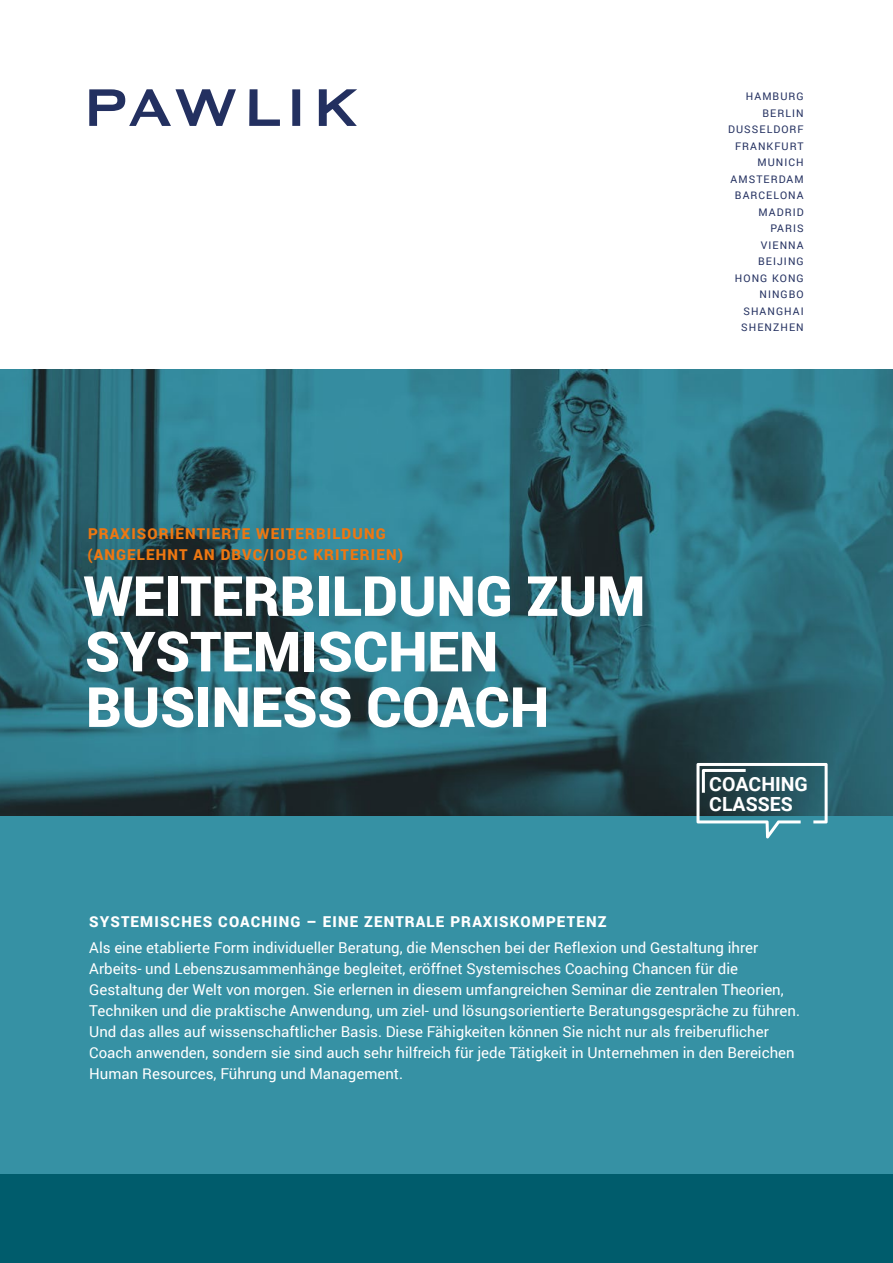
<style>
.page{position:relative;width:893px;height:1263px;background:#fff}
.page>*{position:absolute;margin:0;border:0;box-sizing:border-box;transform-origin:0 0}
.t1{font:900 55.5px/55.5px "Roboto";color:#fff}
.t2{font:700 19.5px/19.5px "Roboto";color:#fff}
.t3{font:15px/21px "Roboto";color:#fff}
.t4{font:900 15px/21px "Roboto";letter-spacing:.075em;color:#e71}
.t5{font:900 15px "Roboto";letter-spacing:.075em;color:#fff}
.t6{font:10.5px/16.5px "Roboto";letter-spacing:.1em;color:#233060;text-align:right}
</style>
<div class="page">
<img style="left:0;top:370px;width:893px;height:446px">
<div style="left:0;top:1174px;width:893px;height:89px;background:#005c6c"></div>
<div style="left:0;top:816px;width:893px;height:358px;background:#3691a4"></div>
<svg style="left:89px;top:89px;width:147px;height:37px"></svg>
<svg style="left:249px;top:89px;width:31px;height:37px"></svg>
<svg style="left:292px;top:89px;width:8px;height:37px"></svg>
<svg style="left:319px;top:89px;width:38px;height:37px"></svg>
<svg style="left:696px;top:763px;width:132px;height:76px"></svg>
<p class="t6" style="left:728px;top:88px;width:77px">HAMBURG<br>BERLIN<br>DUSSELDORF<br>FRANKFURT<br>MUNICH<br>AMSTERDAM<br>BARCELONA<br>MADRID<br>PARIS<br>VIENNA<br>BEIJING<br>HONG KONG<br>NINGBO<br>SHANGHAI<br>SHENZHEN</p>
<p class="t4" style="left:87px;top:523px;width:317px">PRAXISORIENTIERTE WEITERBILDUNG (ANGELEHNT AN DBVC/IOBC KRITERIEN)</p>
<h1 class="t1" style="left:84px;top:566px;width:563px">WEITERBILDUNG ZUM<br>SYSTEMISCHEN<br>BUSINESS COACH</h1>
<h2 class="t2" style="left:709px;top:774px;width:100px">COACHING<br>CLASSES</h2>
<p class="t5" style="left:89px;top:911px;width:519px">SYSTEMISCHES COACHING – EINE ZENTRALE PRAXISKOMPETENZ</p>
<p class="t3" style="left:89px;top:936px;width:712px">Als eine etablierte Form individueller Beratung, die Menschen bei der Reflexion und Gestaltung ihrer Arbeits- und Lebenszusammenhänge begleitet, eröffnet Systemisches Coaching Chancen für die Gestaltung der Welt von morgen. Sie erlernen in diesem umfangreichen Seminar die zentralen Theorien, Techniken und die praktische Anwendung, um ziel- und lösungsorientierte Beratungsgespräche zu führen.<br>Und das alles auf wissenschaftlicher Basis. Diese Fähigkeiten können Sie nicht nur als freiberuflicher Coach anwenden, sondern sie sind auch sehr hilfreich für jede Tätigkeit in Unternehmen in den Bereichen Human Resources, Führung und Management.</p>
</div>
